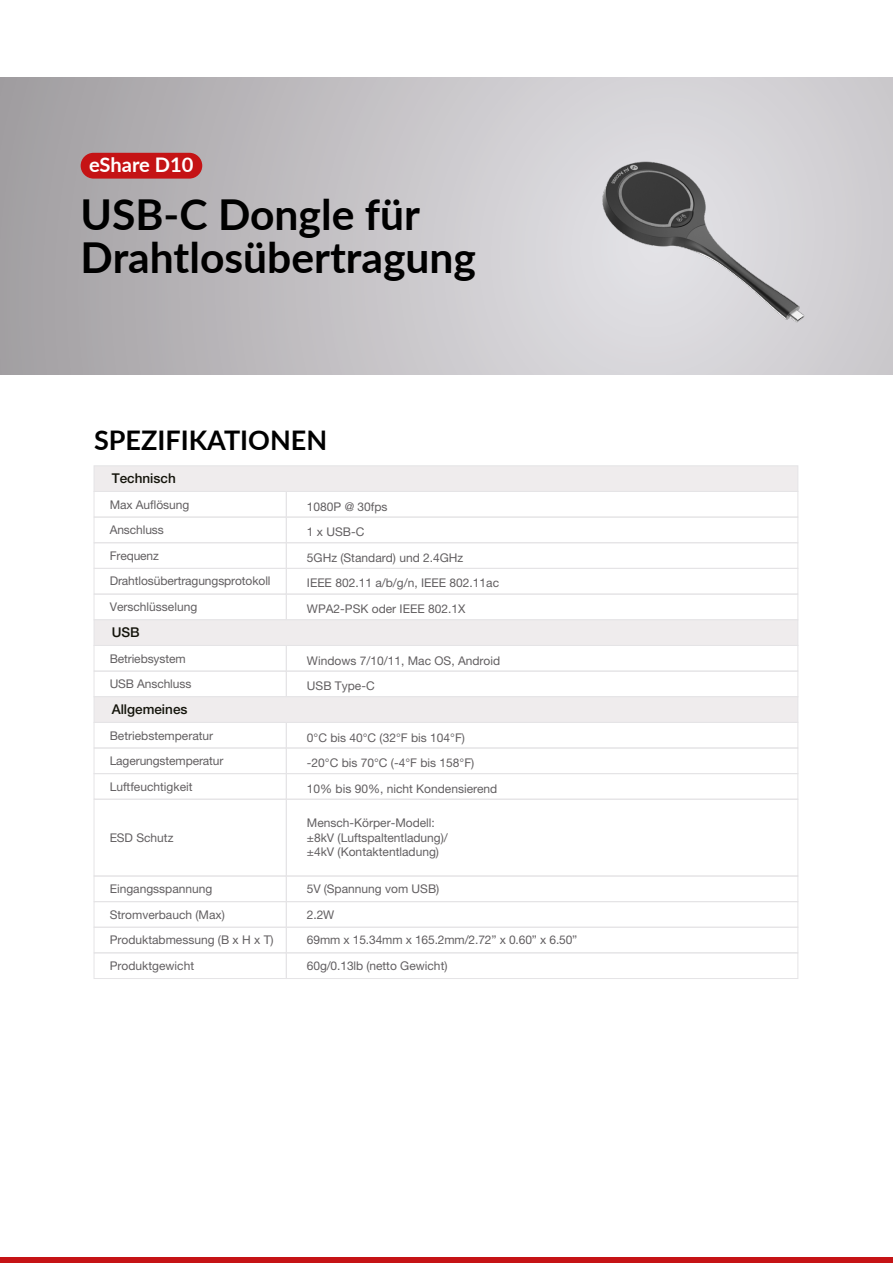
<style>
.page{position:relative;width:893px;height:1263px;background:#fff}
.page>*{position:absolute;margin:0;border:0;box-sizing:border-box;transform-origin:0 0}
.t1{font:700 42.6px/42.8px "Lato";color:#000}
.t2{font:700 27px "Lato";color:#000}
.t3{font:700 20.1px "Lato";color:#fff}
.t4{font:500 13.5px "Helvetica Neue LT Pro";color:#13130a}
.t5{font:12px/25.5px "Helvetica Neue LT Pro";color:#625f61}
</style>
<div class="page">
<div style="left:0;top:77px;width:893px;height:298px;background:linear-gradient(to right,#aca9ac,#dfdde1)"></div>
<div style="left:81px;top:153px;width:121px;height:26px;background:#c51315;border-radius:13px"></div>
<div style="left:0;top:1257px;width:892px;height:6px;background:#c51315"></div>
<div style="left:94px;top:517px;width:193px;height:26px;border:1px solid #e5e4e6"></div>
<div style="left:286px;top:517px;width:512px;height:26px;border:1px solid #e5e4e6"></div>
<div style="left:94px;top:491px;width:193px;height:26px;border:1px solid #e5e4e6"></div>
<div style="left:286px;top:491px;width:512px;height:26px;border:1px solid #e5e4e6"></div>
<div style="left:94px;top:542px;width:193px;height:27px;border:1px solid #e5e4e6"></div>
<div style="left:286px;top:542px;width:512px;height:27px;border:1px solid #e5e4e6"></div>
<div style="left:94px;top:568px;width:193px;height:26px;border:1px solid #e5e4e6"></div>
<div style="left:286px;top:568px;width:512px;height:26px;border:1px solid #e5e4e6"></div>
<div style="left:94px;top:594px;width:193px;height:26px;border:1px solid #e5e4e6"></div>
<div style="left:286px;top:594px;width:512px;height:26px;border:1px solid #e5e4e6"></div>
<div style="left:94px;top:465px;width:704px;height:27px;background:#efeced"></div>
<div style="left:94px;top:671px;width:193px;height:26px;border:1px solid #e5e4e6"></div>
<div style="left:286px;top:671px;width:512px;height:26px;border:1px solid #e5e4e6"></div>
<div style="left:94px;top:645px;width:193px;height:26px;border:1px solid #e5e4e6"></div>
<div style="left:286px;top:645px;width:512px;height:26px;border:1px solid #e5e4e6"></div>
<div style="left:94px;top:619px;width:704px;height:27px;background:#efeced"></div>
<div style="left:94px;top:748px;width:193px;height:26px;border:1px solid #e5e4e6"></div>
<div style="left:286px;top:748px;width:512px;height:26px;border:1px solid #e5e4e6"></div>
<div style="left:94px;top:722px;width:193px;height:26px;border:1px solid #e5e4e6"></div>
<div style="left:286px;top:722px;width:512px;height:26px;border:1px solid #e5e4e6"></div>
<div style="left:94px;top:773px;width:193px;height:26px;border:1px solid #e5e4e6"></div>
<div style="left:286px;top:773px;width:512px;height:26px;border:1px solid #e5e4e6"></div>
<svg style="left:93px;top:798px;width:706px;height:79px"></svg>
<div style="left:94px;top:901px;width:193px;height:27px;border:1px solid #e5e4e6"></div>
<div style="left:286px;top:901px;width:512px;height:27px;border:1px solid #e5e4e6"></div>
<div style="left:94px;top:876px;width:193px;height:26px;border:1px solid #e5e4e6"></div>
<div style="left:286px;top:876px;width:512px;height:26px;border:1px solid #e5e4e6"></div>
<div style="left:94px;top:952px;width:193px;height:27px;border:1px solid #e5e4e6"></div>
<div style="left:286px;top:952px;width:512px;height:27px;border:1px solid #e5e4e6"></div>
<div style="left:94px;top:927px;width:193px;height:26px;border:1px solid #e5e4e6"></div>
<div style="left:286px;top:927px;width:512px;height:26px;border:1px solid #e5e4e6"></div>
<div style="left:94px;top:696px;width:704px;height:27px;background:#efeced"></div>
<img style="left:506px;top:121px;width:387px;height:252px">
<h3 class="t3" style="left:89px;top:150px;width:106px">eShare D10</h3>
<h1 class="t1" style="left:81px;top:192px;width:397px">USB-C Dongle für<br>Drahtlosübertragung</h1>
<h2 class="t2" style="left:94px;top:420px;width:235px">SPEZIFIKATIONEN</h2>
<p class="t4" style="left:112px;top:470px;width:66px">Technisch</p>
<p class="t5" style="left:110px;top:492px;width:162px">Max Auflösung<br>Anschluss<br>Frequenz<br>Drahtlosübertragungsprotokoll<br>Verschlüsselung</p>
<p class="t4" style="left:112px;top:624px;width:29px">USB</p>
<p class="t5" style="left:110px;top:646px;width:83px">Betriebsystem<br>USB Anschluss</p>
<p class="t4" style="left:112px;top:701px;width:77px">Allgemeines</p>
<p class="t5" style="left:110px;top:723px;width:115px">Betriebstemperatur<br>Lagerungstemperatur<br>Luftfeuchtigkeit</p>
<p class="t5" style="left:110px;top:824px;width:65px">ESD Schutz</p>
<p class="t5" style="left:307px;top:494px;width:194px">1080P @ 30fps<br>1 x USB-C<br>5GHz (Standard) und 2.4GHz<br>IEEE 802.11 a/b/g/n, IEEE 802.11ac<br>WPA2-PSK oder IEEE 802.1X</p>
<p class="t5" style="left:307px;top:648px;width:195px">Windows 7/10/11, Mac OS, Android<br>USB Type-C</p>
<p class="t5" style="left:307px;top:725px;width:192px">0°C bis 40°C (32°F bis 104°F) -20°C bis 70°C (-4°F bis 158°F)<br>10% bis 90%, nicht Kondensierend</p>
<p class="t5" style="left:307px;top:815px;width:143px;line-height:14.4px">Mensch-Körper-Modell: ±8kV (Luftspaltentladung)/ ±4kV (Kontaktentladung)</p>
<p class="t5" style="left:110px;top:876px;width:166px">Eingangsspannung<br>Stromverbauch (Max)<br>Produktabmessung (B x H x T)<br>Produktgewicht</p>
<p class="t5" style="left:307px;top:876px;width:272px">5V (Spannung vom USB)<br>2.2W<br>69mm x 15.34mm x 165.2mm/2.72” x 0.60” x 6.50”<br>60g/0.13lb (netto Gewicht)</p>
</div>
